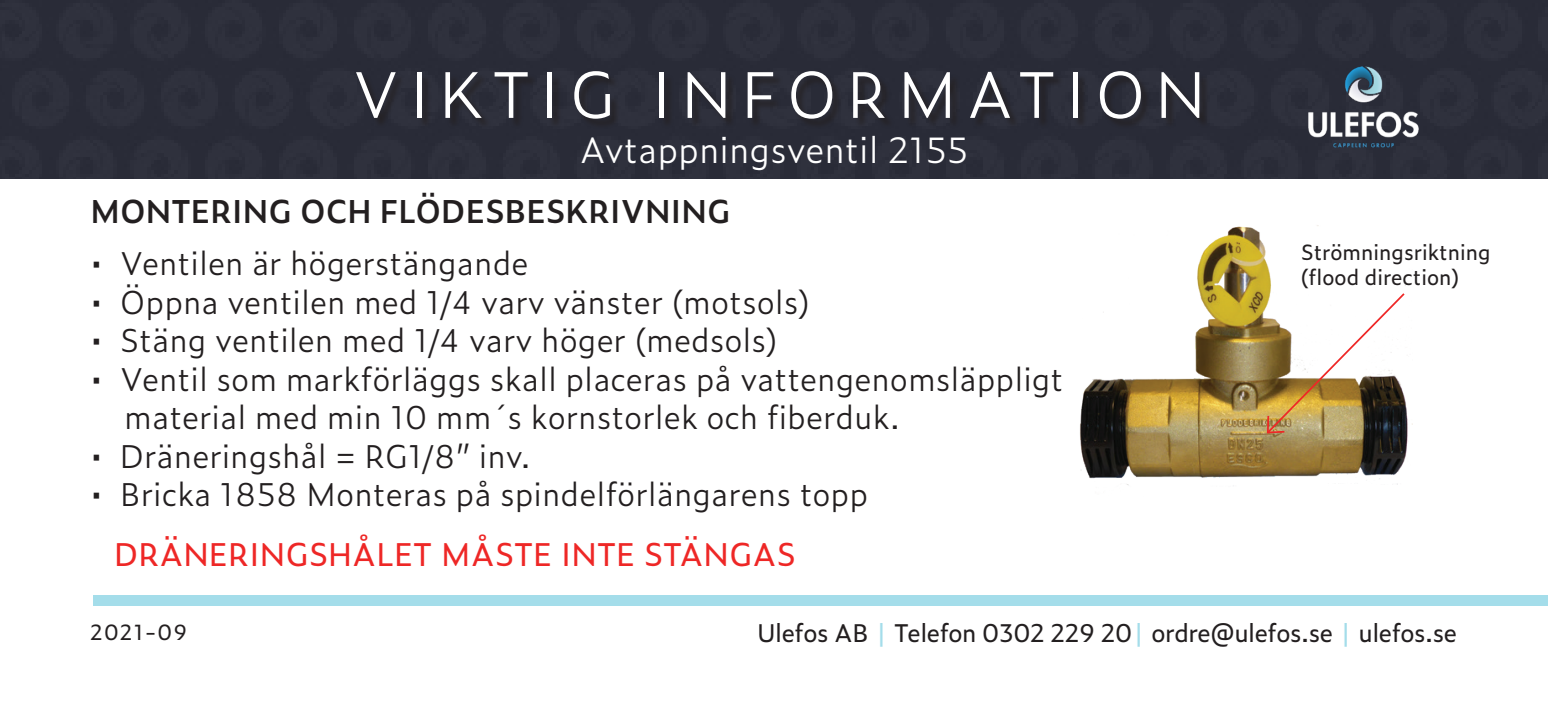
<style>
.page{position:relative;width:1548px;height:705px;background:#fff}
.page>*{position:absolute;margin:0;border:0;box-sizing:border-box;transform-origin:0 0}
.t1{font:300 63px "Zeitung Pro";letter-spacing:.14em;color:#fff}
.t2{font:300 35px "Zeitung Pro";color:#fff}
.t3{font:300 31.5px/38.5px "Zeitung Pro";color:#231f20}
.t4{font:31.5px "Zeitung Pro";color:#ee2726}
.t5{font:600 31.5px "Zeitung Pro";color:#231f20}
.t6{font:24.5px "Zeitung Pro";letter-spacing:-.02em;color:#231f20}
.t7{font:21px/25.2px "Zeitung Pro";color:#231f20}
.s1{color:#a4ddea}
</style>
<div class="page">
<div style="left:0;top:0;width:1548px;height:178px;background:#2b2d39"></div>
<div style="left:93px;top:595px;width:1455px;height:11px;background:#a4ddea"></div>
<div style="left:358px;top:74px;width:852px;height:55px;background:#2a2b37"></div>
<img style="left:1255px;top:53px;width:216px;height:110px">
<img style="left:1080px;top:225px;width:328px;height:260px">
<svg style="left:1265px;top:291px;width:141px;height:144px"></svg>
<h1 class="t1" style="left:352px;top:47px;width:855px">VIKTIG INFORMATION</h1>
<p class="t2" style="left:579px;top:124px;width:390px">Avtappningsventil 2155</p>
<p class="t5" style="left:90px;top:187px;width:642px">MONTERING OCH FLÖDESBESKRIVNING</p>
<p class="t3" style="left:90px;top:243px;width:440px">• Ventilen är högerstängande</p>
<p class="t3" style="left:90px;top:281px;width:721px">• Öppna ventilen med 1/4 varv vänster (motsols)</p>
<p class="t3" style="left:90px;top:320px;width:689px">• Stäng ventilen med 1/4 varv höger (medsols)</p>
<p class="t3" style="left:124px;top:358px;width:941px;text-indent:-34px">• Ventil som markförläggs skall placeras på vattengenomsläppligt material med min 10 mm´s kornstorlek och fiberduk.</p>
<p class="t3" style="left:90px;top:435px;width:442px">• Dräneringshål = RG1/8” inv.</p>
<p class="t3" style="left:90px;top:474px;width:779px">• Bricka 1858 Monteras på spindelförlängarens topp</p>
<p class="t4" style="left:114px;top:530px;width:683px">DRÄNERINGSHÅLET MÅSTE INTE STÄNGAS</p>
<p class="t7" style="left:1301px;top:238px;width:191px">Strömningsriktning (flood direction)</p>
<p class="t7" style="left:90px;top:618px;width:98px">2021-09</p>
<p class="t6" style="left:757px;top:614px;width:701px">Ulefos AB <span class="s1">|</span> Telefon 0302 229 20<span class="s1">|</span> ordre@ulefos.se <span class="s1">|</span> ulefos.se</p>
</div>
